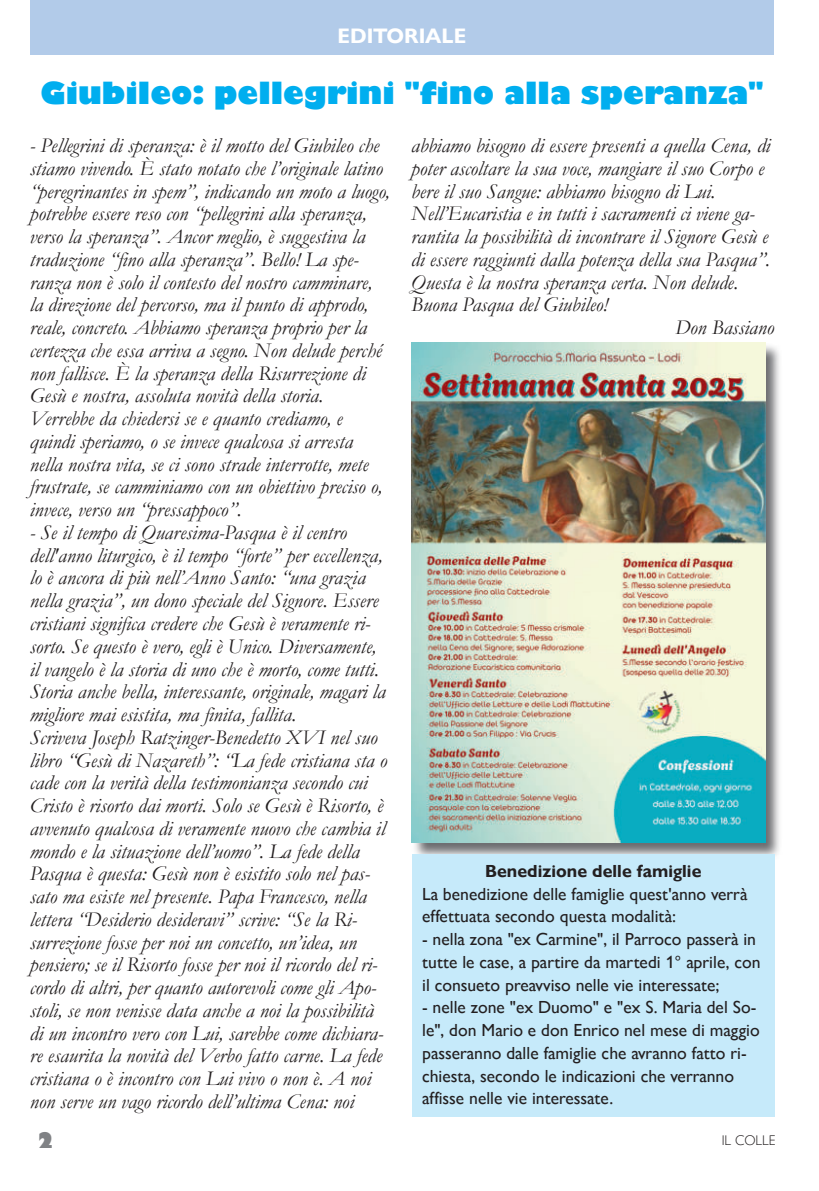
<style>
.page{position:relative;width:819px;height:1191px;background:#fff}
.page>*{position:absolute;margin:0;border:0;box-sizing:border-box;transform-origin:0 0}
.t1{font:800 29.75px "Gill Sans Nova";color:#00aeef}
.t2{font:italic 21px/22.8px "Garamond";color:#231f20}
.t3{font:700 21px "Gill Sans Nova";color:#fff}
.t4{font:800 21px "Gill Sans";color:#808285}
.t5{font:17.5px/22.8px "Gill Sans Nova";color:#231f20}
.t6{font:700 17.5px "Gill Sans Nova";letter-spacing:.005em;color:#231f20}
.t7{font:300 14px "Gill Sans Nova";color:#231f20}
</style>
<div class="page">
<div style="left:30px;top:0;width:744px;height:55px;background:#b2cbe9"></div>
<svg style="left:411px;top:343px;width:369px;height:519px"></svg>
<img style="left:411px;top:343px;width:354px;height:499px">
<div style="left:412px;top:854px;width:362px;height:262px;background:#c6eafa"></div>
<p class="t3" style="left:337px;top:23px;width:130px">EDITORIALE</p>
<h1 class="t1" style="left:40px;top:74px;width:724px">Giubileo: pellegrini "fino alla speranza"</h1>
<p class="t2" style="left:30px;top:134px;width:361px">- Pellegrini di speranza: è il motto del Giubileo che stiamo vivendo. È stato notato che l’originale latino “peregrinantes in spem”, indicando un moto a luogo, potrebbe essere reso con “pellegrini alla speranza, verso la speranza”. Ancor meglio, è suggestiva la traduzione “fino alla speranza”. Bello! La spe&shy;ranza non è solo il contesto del nostro camminare, la direzione del percorso, ma il punto di approdo, reale, concreto. Abbiamo speranza proprio per la certezza che essa arriva a segno. Non delude perché non fallisce. È la speranza della Risurrezione di Gesù e nostra, assoluta novità della storia.<br>Verrebbe da chiedersi se e quanto crediamo, e quindi speriamo, o se invece qualcosa si arresta nella nostra vita, se ci sono strade interrotte, mete frustrate, se camminiamo con un obiettivo preciso o, invece, verso un “pressappoco”.</p>
<p class="t2" style="left:30px;top:520px;width:359px">- Se il tempo di Quaresima-Pasqua è il centro dell'anno liturgico, è il tempo “forte” per eccellenza, lo è ancora di più nell’Anno Santo: “una grazia nella grazia”, un dono speciale del Signore. Essere cristiani significa credere che Gesù è veramente ri&shy;sorto. Se questo è vero, egli è Unico. Diversamente, il vangelo è la storia di uno che è morto, come tutti.<br>Storia anche bella, interessante, originale, magari la migliore mai esistita, ma finita, fallita.<br>Scriveva Joseph Ratzinger-Benedetto XVI nel suo libro “Gesù di Nazareth”: “La fede cristiana sta o cade con la verità della testimonianza secondo cui Cristo è risorto dai morti. Solo se Gesù è Risorto, è avvenuto qualcosa di veramente nuovo che cambia il mondo e la situazione dell’uomo”. La fede della Pasqua è questa: Gesù non è esistito solo nel pas&shy;sato ma esiste nel presente. Papa Francesco, nella lettera “Desiderio desideravi” scrive: “Se la Ri&shy;surrezione fosse per noi un concetto, un’idea, un pensiero; se il Risorto fosse per noi il ricordo del ri&shy;cordo di altri, per quanto autorevoli come gli Apo&shy;stoli, se non venisse data anche a noi la possibilità di un incontro vero con Lui, sarebbe come dichiara&shy;re esaurita la novità del Verbo fatto carne. La fede cristiana o è incontro con Lui vivo o non è. A noi non serve un vago ricordo dell’ultima Cena: noi</p>
<p class="t2" style="left:411px;top:134px;width:361px">abbiamo bisogno di essere presenti a quella Cena, di</p>
<p class="t2" style="left:411px;top:156px;width:354px">poter ascoltare la sua voce, mangiare il suo Corpo e</p>
<p class="t2" style="left:411px;top:179px;width:306px">bere il suo Sangue: abbiamo bisogno di Lui.</p>
<p class="t2" style="left:411px;top:202px;width:344px">Nell’Eucaristia e in tutti i sacramenti ci viene ga-</p>
<p class="t2" style="left:411px;top:225px;width:358px">rantita la possibilità di incontrare il Signore Gesù e</p>
<p class="t2" style="left:411px;top:247px;width:360px">di essere raggiunti dalla potenza della sua Pasqua”.</p>
<p class="t2" style="left:411px;top:270px;width:328px">Questa è la nostra speranza certa. Non delude.</p>
<p class="t2" style="left:411px;top:293px;width:198px">Buona Pasqua del Giubileo!</p>
<p class="t2" style="left:675px;top:316px;width:101px">Don Bassiano</p>
<p class="t6" style="left:485px;top:860px;width:218px">Benedizione delle famiglie</p>
<p class="t5" style="left:422px;top:882px;width:327px">La benedizione delle famiglie quest'anno verrà effettuata secondo questa modalità:</p>
<p class="t5" style="left:422px;top:927px;width:340px">- nella zona "ex Carmine", il Parroco passerà in tutte le case, a partire da martedi 1° aprile, con il consueto preavviso nelle vie interessate;</p>
<p class="t5" style="left:422px;top:996px;width:339px">- nelle zone "ex Duomo" e "ex S. Maria del So&shy;le", don Mario e don Enrico nel mese di maggio passeranno dalle famiglie che avranno fatto ri&shy;chiesta, secondo le indicazioni che verranno affisse nelle vie interessate.</p>
<p class="t4" style="left:37px;top:1131px;width:19px">2</p>
<p class="t7" style="left:721px;top:1132px;width:56px">IL COLLE</p>
</div>
